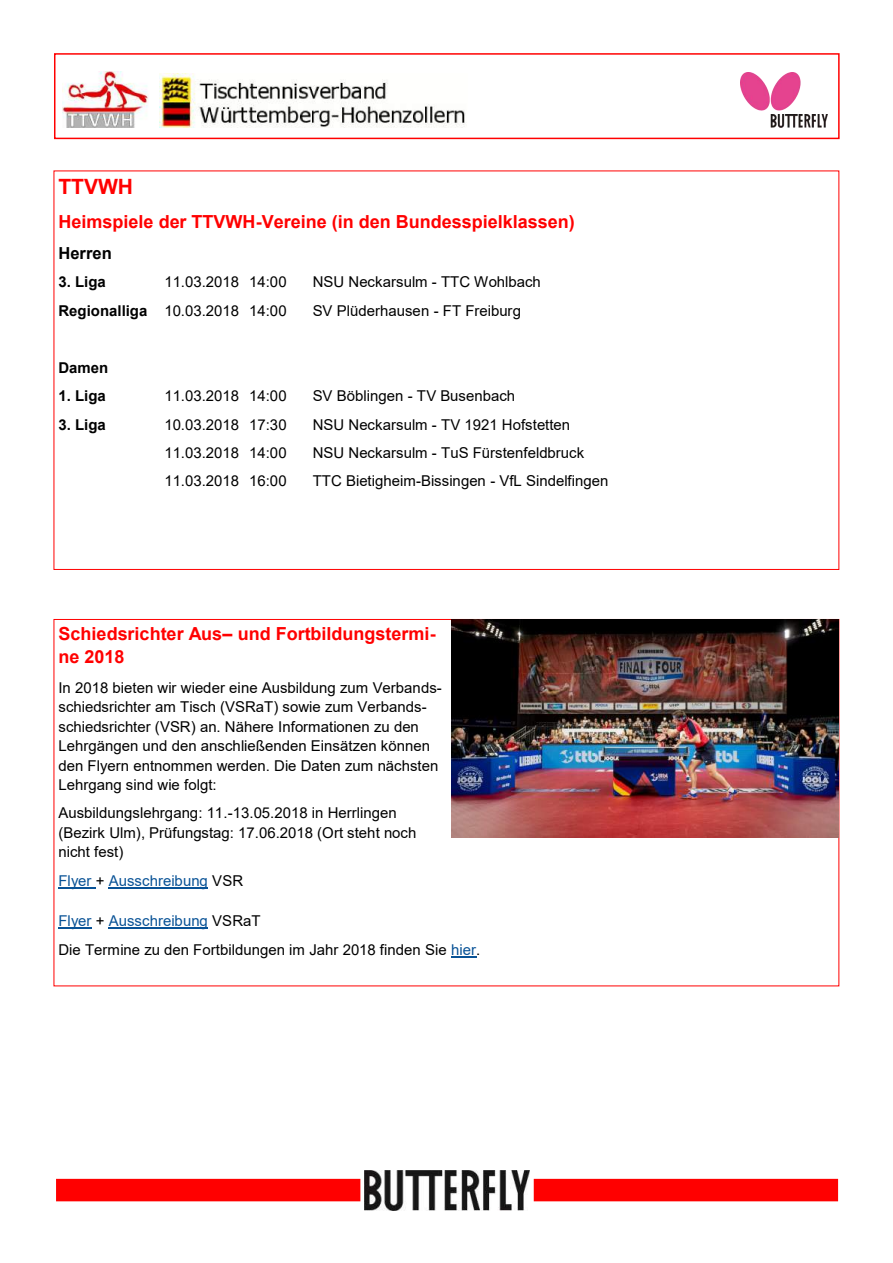
<style>
.page{position:relative;width:893px;height:1263px;background:#fff}
.page>*{position:absolute;margin:0;border:0;box-sizing:border-box;transform-origin:0 0}
.t1{font:700 21px "Arial";letter-spacing:-.005em;color:#f00}
.t2{font:700 18px/23.4px "Arial";color:#f00}
.t3{font:700 16.5px "Arial";color:#000}
.t4{font:15px/19.5px "Arial";color:#000}
.t5{font:700 15px "Arial";color:#000}
.t6{font:15px "Arial";color:#085296}
.s1{font-weight:700}
.s2{color:#000}
.s3{color:#085296}
</style>
<div class="page">
<div style="left:54px;top:53px;width:786px;height:86px;border:2px solid #f00"></div>
<img style="left:63px;top:71px;width:85px;height:56px">
<img style="left:159px;top:73px;width:307px;height:54px">
<img style="left:741px;top:72px;width:86px;height:55px">
<img style="left:365px;top:1170px;width:164px;height:40px">
<div style="left:56px;top:1179px;width:304px;height:22px;background:#f00"></div>
<div style="left:534px;top:1179px;width:304px;height:22px;background:#f00"></div>
<hr style="left:58px;top:887px;width:38px;height:1px;background:#085296">
<hr style="left:109px;top:887px;width:99px;height:1px;background:#085296">
<hr style="left:58px;top:928px;width:34px;height:1px;background:#085296">
<hr style="left:109px;top:928px;width:99px;height:1px;background:#085296">
<svg style="left:451px;top:956px;width:25px;height:1px"></svg>
<img style="left:451px;top:619px;width:388px;height:219px">
<h1 class="t1" style="left:58px;top:175px;width:76px">TTVWH</h1>
<p class="t2" style="left:58px;top:210px;width:518px">Heimspiele der TTVWH-Vereine (in den Bundesspielklassen)</p>
<p class="t3" style="left:58px;top:244px;width:55px">Herren</p>
<p class="t5" style="left:58px;top:274px;width:49px">3. Liga</p>
<p class="t4" style="left:164px;top:272px;width:124px">11.03.2018 14:00</p>
<p class="t4" style="left:313px;top:272px;width:230px">NSU Neckarsulm - TTC Wohlbach</p>
<p class="t4" style="left:58px;top:301px;width:230px"><span class="s1">Regionalliga</span> 10.03.2018 14:00</p>
<p class="t4" style="left:313px;top:301px;width:210px">SV Plüderhausen - FT Freiburg</p>
<p class="t5" style="left:58px;top:359px;width:51px">Damen</p>
<p class="t5" style="left:58px;top:388px;width:49px">1. Liga</p>
<p class="t4" style="left:164px;top:386px;width:124px">11.03.2018 14:00</p>
<p class="t4" style="left:313px;top:386px;width:204px">SV Böblingen - TV Busenbach</p>
<p class="t5" style="left:58px;top:416px;width:49px">3. Liga</p>
<p class="t4" style="left:164px;top:415px;width:124px">10.03.2018 17:30</p>
<p class="t4" style="left:313px;top:415px;width:259px">NSU Neckarsulm - TV 1921 Hofstetten</p>
<p class="t4" style="left:164px;top:443px;width:124px">11.03.2018 14:00</p>
<p class="t4" style="left:313px;top:443px;width:273px">NSU Neckarsulm - TuS Fürstenfeldbruck</p>
<p class="t4" style="left:164px;top:471px;width:124px">11.03.2018 16:00</p>
<p class="t4" style="left:313px;top:471px;width:297px">TTC Bietigheim-Bissingen - VfL Sindelfingen</p>
<p class="t2" style="left:58px;top:622px;width:379px">Schiedsrichter Aus– und Fortbildungstermi&shy;ne 2018</p>
<p class="t4" style="left:58px;top:678px;width:385px">In 2018 bieten wir wieder eine Ausbildung zum Verbands&shy;schiedsrichter am Tisch (VSRaT) sowie zum Verbands&shy;schiedsrichter (VSR) an. Nähere Informationen zu den Lehrgängen und den anschließenden Einsätzen können den Flyern entnommen werden. Die Daten zum nächsten Lehrgang sind wie folgt:</p>
<p class="t4" style="left:58px;top:803px;width:359px">Ausbildungslehrgang: 11.-13.05.2018 in Herrlingen (Bezirk Ulm), Prüfungstag: 17.06.2018 (Ort steht noch nicht fest)</p>
<p class="t6" style="left:58px;top:872px;width:186px">Flyer <span class="s2">+</span> Ausschreibung <span class="s2">VSR</span></p>
<p class="t4" style="left:58px;top:907px;width:423px;line-height:28.5px"><span class="s3">Flyer</span> + <span class="s3">Ausschreibung</span> VSRaT<br>Die Termine zu den Fortbildungen im Jahr 2018 finden Sie <span class="s3">hier</span>.</p>
</div>
